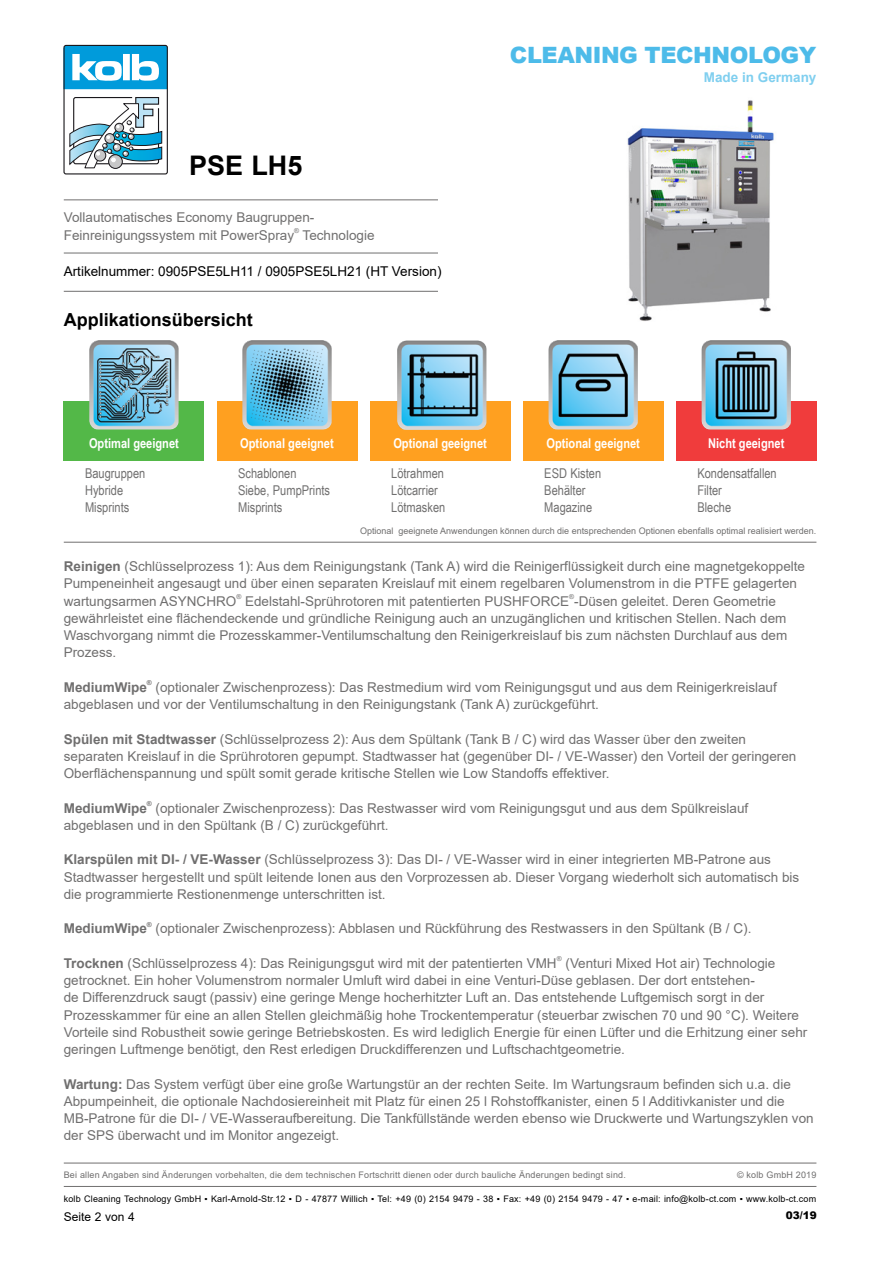
<style>
.page{position:relative;width:893px;height:1263px;background:#fff}
.page>*{position:absolute;margin:0;border:0;box-sizing:border-box;transform-origin:0 0}
.Headline_Modell{font:700 27px "Arial";color:#000}
.t1{font:900 22.5px "Arial";letter-spacing:-.02em;color:#4dbbe9}
.t2{font:700 18px "Arial";color:#000}
.Fließtext_Flatter{font:13.5px/17.2px "Arial";color:#706f6f}
.t3{font:13.5px/17.2px "Arial Narrow";color:#706f6f}
.t4{font:700 13.5px "Arial Narrow";color:#fff}
.Art__Nr{font:13.5px "Arial";color:#000}
.Fließtext_Flatter-2{font:700 13.5px "Arial";color:#706f6f}
.t5{font:700 13.5px "Arial";color:#80cfef}
.Seitenzahl{font:12px "Arial";color:#000}
.t6{font:900 10.5px "Arial";color:#000}
.t7{font:9px "Arial";letter-spacing:.02em;color:#000}
.Hinweiszeile{font:9px "Arial";letter-spacing:.02em;color:#706f6f}
.Hinweiszeile-2{font:9px "Arial";color:#706f6f}
.Fließtext_Flatter-3{font:6.75px "Arial";color:#706f6f}
.Fließtext_Flatter-4{font:700 6.75px "Arial";color:#706f6f}
.s1{font-weight:700}
</style>
<div class="page">
<div style="left:64px;top:401px;width:140px;height:59px;background:#53b848"></div>
<div style="left:217px;top:401px;width:140px;height:59px;background:#ffa020"></div>
<div style="left:370px;top:401px;width:140px;height:59px;background:#ffa020"></div>
<div style="left:523px;top:401px;width:140px;height:59px;background:#ffa020"></div>
<div style="left:676px;top:401px;width:140px;height:59px;background:#f03c3c"></div>
<img style="left:627px;top:100px;width:147px;height:221px">
<div style="left:63px;top:45px;width:105px;height:129px;border:1px solid #1a181c;border-radius:2px"></div>
<svg style="left:63px;top:45px;width:104px;height:44px"></svg>
<svg style="left:69px;top:97px;width:93px;height:72px"></svg>
<img style="left:89px;top:340px;width:90px;height:89px">
<img style="left:242px;top:340px;width:90px;height:89px">
<img style="left:397px;top:341px;width:89px;height:89px">
<img style="left:549px;top:340px;width:89px;height:89px">
<img style="left:702px;top:340px;width:89px;height:89px">
<hr style="left:64px;top:1186px;width:752px;height:1px;background:#706f6f">
<hr style="left:64px;top:199px;width:374px;height:1px;background:#706f6f">
<hr style="left:64px;top:1163px;width:752px;height:1px;background:#706f6f">
<hr style="left:64px;top:253px;width:374px;height:1px;background:#706f6f">
<hr style="left:64px;top:291px;width:374px;height:1px;background:#706f6f">
<hr style="left:64px;top:542px;width:752px;height:1px;background:#706f6f">
<h2 class="t1" style="left:510px;top:39px;width:308px">CLEANING TECHNOLOGY</h2>
<p class="Headline_Modell" style="left:189px;top:146px;width:115px">PSE LH5</p>
<p class="Fließtext_Flatter" style="left:64px;top:209px;width:252px">Vollautomatisches Economy Baugruppen-<br>Feinreinigungssystem mit PowerSpray</p>
<p class="Fließtext_Flatter-3" style="left:294px;top:226px;width:6px">®</p>
<p class="Fließtext_Flatter" style="left:303px;top:226px;width:74px">Technologie</p>
<p class="Art__Nr" style="left:64px;top:262px;width:379px">Artikelnummer: 0905PSE5LH11 / 0905PSE5LH21 (HT Version)</p>
<h3 class="t2" style="left:64px;top:307px;width:191px">Applikationsübersicht</h3>
<p class="t5" style="left:704px;top:68px;width:114px">Made in Germany</p>
<p class="t4" style="left:89px;top:433px;width:91px">Optimal geeignet</p>
<p class="t4" style="left:240px;top:433px;width:95px">Optional geeignet</p>
<p class="t4" style="left:393px;top:433px;width:95px">Optional geeignet</p>
<p class="t4" style="left:546px;top:433px;width:95px">Optional geeignet</p>
<p class="t4" style="left:708px;top:433px;width:78px">Nicht geeignet</p>
<p class="t3" style="left:85px;top:464px;width:62px">Baugruppen<br>Hybride<br>Misprints</p>
<p class="t3" style="left:238px;top:464px;width:93px">Schablonen<br>Siebe, PumpPrints<br>Misprints</p>
<p class="t3" style="left:391px;top:464px;width:56px">Lötrahmen<br>Lötcarrier<br>Lötmasken</p>
<p class="t3" style="left:544px;top:464px;width:58px">ESD Kisten<br>Behälter<br>Magazine</p>
<p class="t3" style="left:697px;top:464px;width:81px">Kondensatfallen<br>Filter<br>Bleche</p>
<p class="Hinweiszeile-2" style="left:360px;top:524px;width:458px">Optional geeignete Anwendungen können durch die entsprechenden Optionen ebenfalls optimal realisiert werden.</p>
<p class="Fließtext_Flatter" style="left:64px;top:558px;width:743px"><span class="s1">Reinigen</span> (Schlüsselprozess 1): Aus dem Reinigungstank (Tank A) wird die Reinigerflüssigkeit durch eine magnetgekoppelte<br>Pumpeneinheit angesaugt und über einen separaten Kreislauf mit einem regelbaren Volumenstrom in die PTFE gelagerten wartungsarmen ASYNCHRO</p>
<p class="Fließtext_Flatter-3" style="left:569px;top:592px;width:6px">®</p>
<p class="Fließtext_Flatter" style="left:64px;top:609px;width:725px;text-align:justify">gewährleistet eine flächendeckende und gründliche Reinigung auch an unzugänglichen und kritischen Stellen. Nach dem Waschvorgang nimmt die Prozesskammer-Ventilumschaltung den Reinigerkreislauf bis zum nächsten Durchlauf aus dem Prozess.</p>
<p class="Fließtext_Flatter-2" style="left:64px;top:678px;width:85px">MediumWipe</p>
<p class="Fließtext_Flatter-4" style="left:147px;top:678px;width:6px">®</p>
<p class="Fließtext_Flatter-3" style="left:236px;top:592px;width:6px">®</p>
<p class="Fließtext_Flatter" style="left:245px;top:592px;width:532px">Edelstahl-Sprührotoren mit patentierten PUSHFORCE -Düsen geleitet. Deren Geometrie</p>
<p class="Fließtext_Flatter" style="left:64px;top:678px;width:715px;text-indent:92px">(optionaler Zwischenprozess): Das Restmedium wird vom Reinigungsgut und aus dem Reinigerkreislauf abgeblasen und vor der Ventilumschaltung in den Reinigungstank (Tank A) zurückgeführt.</p>
<p class="Fließtext_Flatter" style="left:64px;top:730px;width:734px"><span class="s1">Spülen mit Stadtwasser</span> (Schlüsselprozess 2): Aus dem Spültank (Tank B / C) wird das Wasser über den zweiten separaten Kreislauf in die Sprührotoren gepumpt. Stadtwasser hat (gegenüber DI- / VE-Wasser) den Vorteil der geringeren<br>Oberflächenspannung und spült somit gerade kritische Stellen wie Low Standoffs effektiver.</p>
<p class="Fließtext_Flatter-2" style="left:64px;top:798px;width:85px">MediumWipe</p>
<p class="Fließtext_Flatter-4" style="left:147px;top:799px;width:6px">®</p>
<p class="Fließtext_Flatter" style="left:64px;top:799px;width:686px;text-indent:92px">(optionaler Zwischenprozess): Das Restwasser wird vom Reinigungsgut und aus dem Spülkreislauf abgeblasen und in den Spültank (B / C) zurückgeführt.</p>
<p class="Fließtext_Flatter" style="left:64px;top:851px;width:737px"><span class="s1">Klarspülen mit DI- / VE-Wasser</span> (Schlüsselprozess 3): Das DI- / VE-Wasser wird in einer integrierten MB-Patrone aus<br>Stadtwasser hergestellt und spült leitende Ionen aus den Vorprozessen ab. Dieser Vorgang wiederholt sich automatisch bis die programmierte Restionenmenge unterschritten ist.</p>
<p class="Fließtext_Flatter-2" style="left:64px;top:919px;width:85px">MediumWipe</p>
<p class="Fließtext_Flatter-4" style="left:147px;top:919px;width:6px">®</p>
<p class="Fließtext_Flatter" style="left:156px;top:920px;width:597px">(optionaler Zwischenprozess): Abblasen und Rückführung des Restwassers in den Spültank (B / C).</p>
<p class="Fließtext_Flatter" style="left:64px;top:954px;width:494px"><span class="s1">Trocknen</span> (Schlüsselprozess 4): Das Reinigungsgut wird mit der patentierten VMH</p>
<p class="Fließtext_Flatter-3" style="left:557px;top:954px;width:6px">®</p>
<p class="Fließtext_Flatter" style="left:64px;top:954px;width:745px;text-indent:502px">(Venturi Mixed Hot air) Technologie getrocknet. Ein hoher Volumenstrom normaler Umluft wird dabei in eine Venturi-Düse geblasen. Der dort entstehen-<br>de Differenzdruck saugt (passiv) eine geringe Menge hocherhitzter Luft an. Das entstehende Luftgemisch sorgt in der Prozesskammer für eine an allen Stellen gleichmäßig hohe Trockentemperatur (steuerbar zwischen 70 und 90 °C). Weitere Vorteile sind Robustheit sowie geringe Betriebskosten. Es wird lediglich Energie für einen Lüfter und die Erhitzung einer sehr geringen Luftmenge benötigt, den Rest erledigen Druckdifferenzen und Luftschachtgeometrie.</p>
<p class="Fließtext_Flatter" style="left:64px;top:1075px;width:751px"><span class="s1">Wartung:</span> Das System verfügt über eine große Wartungstür an der rechten Seite. Im Wartungsraum befinden sich u.a. die Abpumpeinheit, die optionale Nachdosiereinheit mit Platz für einen 25 l Rohstoffkanister, einen 5 l Additivkanister und die MB-Patrone für die DI- / VE-Wasseraufbereitung. Die Tankfüllstände werden ebenso wie Druckwerte und Wartungszyklen von der SPS überwacht und im Monitor angezeigt.</p>
<p class="Hinweiszeile" style="left:64px;top:1168px;width:564px">Bei allen Angaben sind Änderungen vorbehalten, die dem technischen Fortschritt dienen oder durch bauliche Änderungen bedingt sind.</p>
<p class="Hinweiszeile" style="left:737px;top:1168px;width:81px">© kolb GmbH 2019</p>
<p class="t7" style="left:64px;top:1192px;width:754px">kolb Cleaning Technology GmbH ▪ Karl-Arnold-Str.12 ▪ D - 47877 Willich ▪ Tel: +49 (0) 2154 9479 - 38 ▪ Fax: +49 (0) 2154 9479 - 47 ▪ e-mail: info@kolb-ct.com ▪ www.kolb-ct.com</p>
<p class="Seitenzahl" style="left:64px;top:1208px;width:73px">Seite 2 von 4</p>
<p class="t6" style="left:786px;top:1208px;width:32px">03/19</p>
</div>
